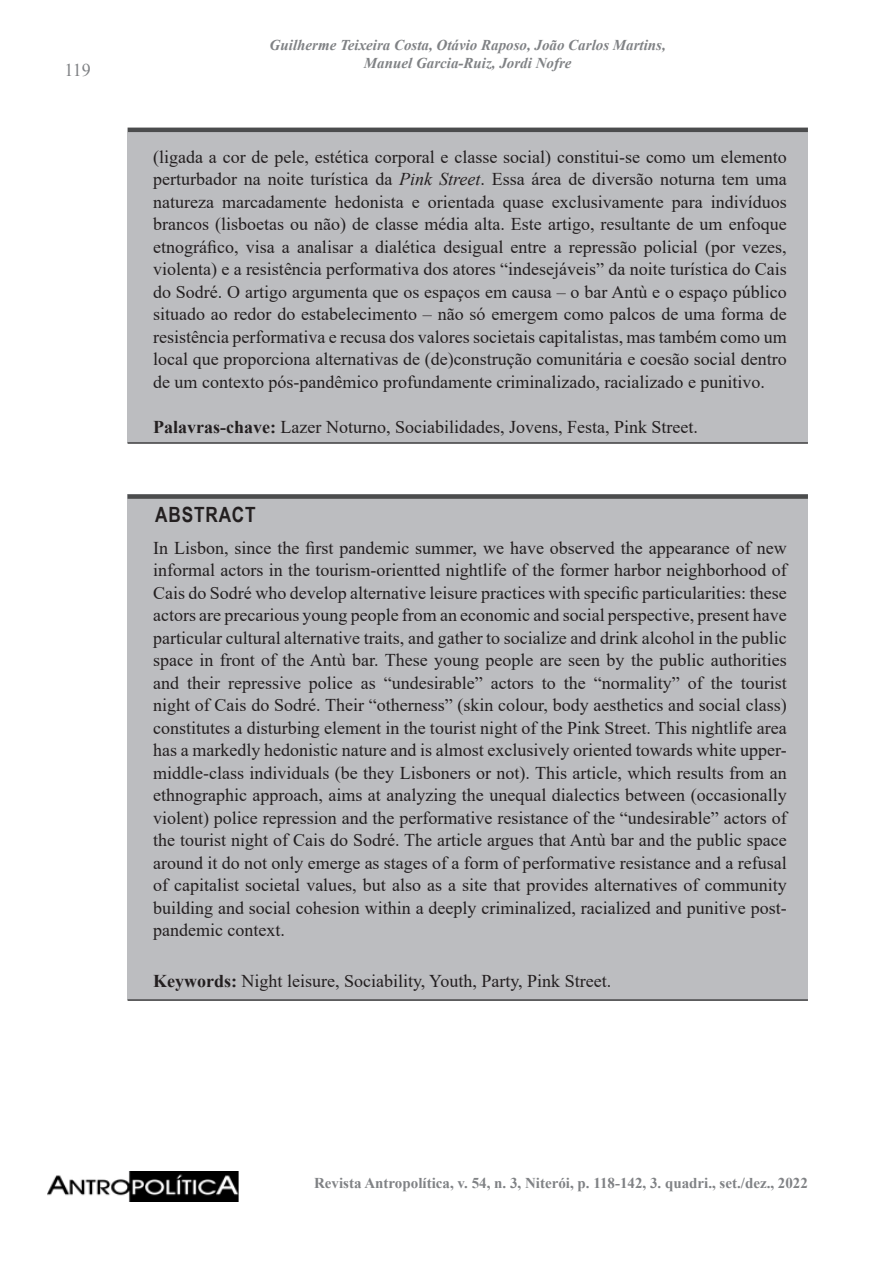
<style>
.page{position:relative;width:893px;height:1263px;background:#fff}
.page>*{position:absolute;margin:0;border:0;box-sizing:border-box;transform-origin:0 0}
.t1{font:700 21px "Arial Narrow";letter-spacing:.04em;color:#231f20}
._1_NORMAL_ANTROPOLÍT{font:18px/22.5px "Times New Roman";color:#231f20;text-align:justify}
.t2{font:18px "Times New Roman";color:#808285}
.t3{font:italic 700 15px/18px "Times New Roman";color:#808285;text-align:center}
.t4{font:700 15px "Times New Roman";color:#808285}
.s1{font-style:italic}
.s2{font-weight:700}
</style>
<div class="page">
<img style="left:47px;top:1171px;width:192px;height:30px">
<div style="left:128px;top:494px;width:680px;height:505px;background:#bcbdc0"></div>
<div style="left:128px;top:132px;width:680px;height:310px;background:#bcbdc0"></div>
<hr style="left:128px;top:128px;width:680px;height:4px;background:#4b4c4d">
<hr style="left:128px;top:442px;width:680px;height:2px;background:#3e3e3f">
<div style="left:128px;top:494px;width:680px;height:5px;background:#4b4c4d"></div>
<hr style="left:128px;top:999px;width:680px;height:2px;background:#3e3e3f">
<p class="t2" style="left:64px;top:58px;width:28px">119</p>
<p class="t3" style="left:270px;top:35px;width:398px">Guilherme Teixeira Costa, Otávio Raposo, João Carlos Martins,<br>Manuel Garcia-Ruiz, Jordi Nofre</p>
<p class="_1_NORMAL_ANTROPOLÍT" style="left:153px;top:145px;width:635px">(ligada a cor de pele, estética corporal e classe social) constitui-se como um elemento perturbador na noite turística da <span class="s1">Pink Street</span>. Essa área de diversão noturna tem uma natureza marcadamente hedonista e orientada quase exclusivamente para indivíduos brancos (lisboetas ou não) de classe média alta. Este artigo, resultante de um enfoque etnográfico, visa a analisar a dialética desigual entre a repressão policial (por vezes, violenta) e a resistência performativa dos atores “indesejáveis” da noite turística do Cais do Sodré. O artigo argumenta que os espaços em causa – o bar Antù e o espaço público situado ao redor do estabelecimento – não só emergem como palcos de uma forma de resistência performativa e recusa dos valores societais capitalistas, mas também como um local que proporciona alternativas de (de)construção comunitária e coesão social dentro de um contexto pós-pandêmico profundamente criminalizado, racializado e punitivo.</p>
<p class="_1_NORMAL_ANTROPOLÍT" style="left:153px;top:415px;width:546px"><span class="s2">Palavras-chave:</span> Lazer Noturno, Sociabilidades, Jovens, Festa, Pink Street.</p>
<p class="t1" style="left:155px;top:499px;width:102px">ABSTRACT</p>
<p class="_1_NORMAL_ANTROPOLÍT" style="left:153px;top:536px;width:635px">In Lisbon, since the first pandemic summer, we have observed the appearance of new informal actors in the tourism-orientted nightlife of the former harbor neighborhood of Cais do Sodré who develop alternative leisure practices with specific particularities: these actors are precarious young people from an economic and social perspective, present have particular cultural alternative traits, and gather to socialize and drink alcohol in the public space in front of the Antù bar. These young people are seen by the public authorities and their repressive police as “undesirable” actors to the “normality” of the tourist night of Cais do Sodré. Their “otherness” (skin colour, body aesthetics and social class) constitutes a disturbing element in the tourist night of the Pink Street. This nightlife area has a markedly hedonistic nature and is almost exclusively oriented towards white upper&shy;middle-class individuals (be they Lisboners or not). This article, which results from an ethnographic approach, aims at analyzing the unequal dialectics between (occasionally violent) police repression and the performative resistance of the “undesirable” actors of the tourist night of Cais do Sodré. The article argues that Antù bar and the public space around it do not only emerge as stages of a form of performative resistance and a refusal of capitalist societal values, but also as a site that provides alternatives of community building and social cohesion within a deeply criminalized, racialized and punitive post&shy;pandemic context.</p>
<p class="_1_NORMAL_ANTROPOLÍT" style="left:153px;top:969px;width:460px"><span class="s2">Keywords:</span> Night leisure, Sociability, Youth, Party, Pink Street.</p>
<p class="t4" style="left:314px;top:1172px;width:495px">Revista Antropolítica, v. 54, n. 3, Niterói, p. 118-142, 3. quadri., set./dez., 2022</p>
</div>
